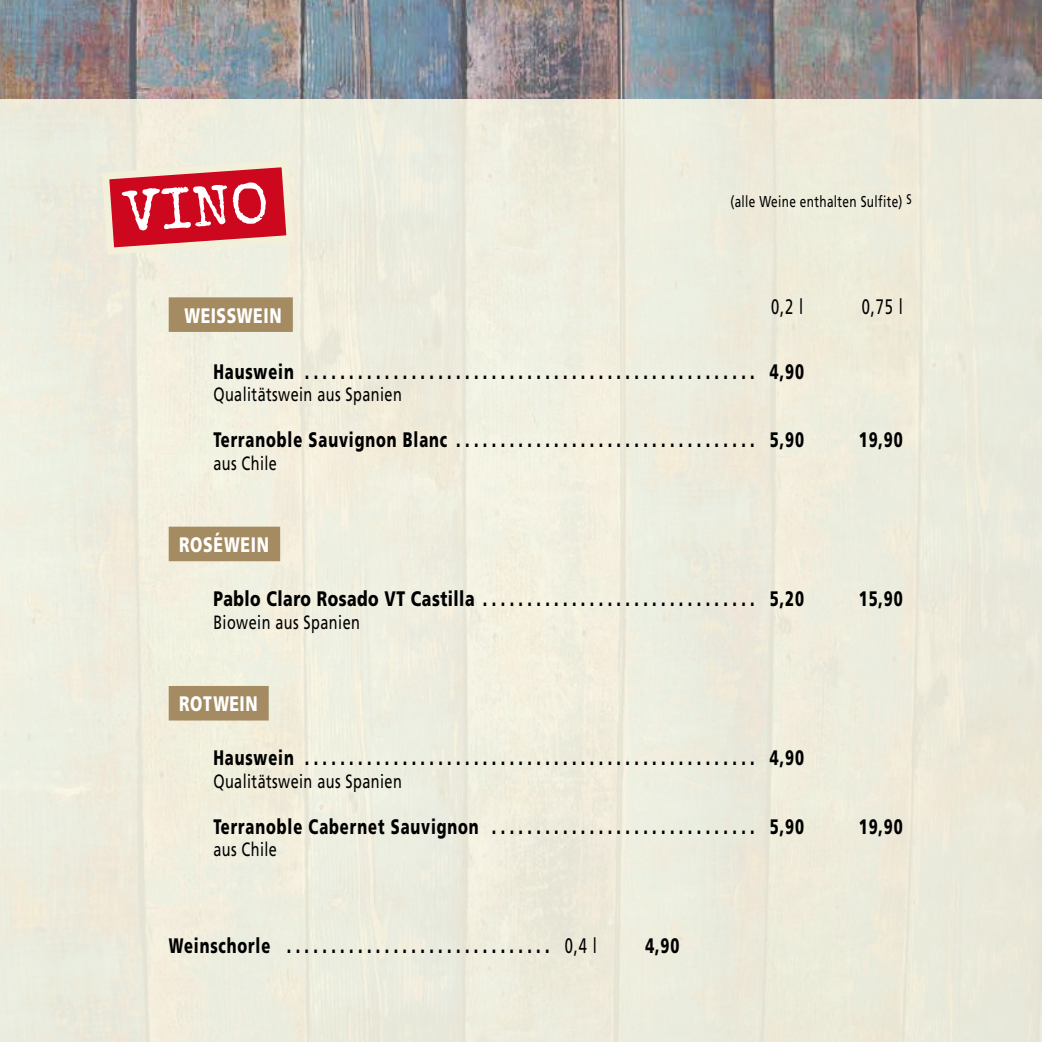
<style>
.page{position:relative;width:1042px;height:1042px;background:#fff}
.page>*{position:absolute;margin:0;border:0;box-sizing:border-box;transform-origin:0 0}
.t1{font:56.35px "Special Elite";color:#fff;scale:1.1 1}
.t2{font:900 21px "Frutiger";letter-spacing:.06em;color:#000;scale:.7 1}
.t3{font:900 21px "Frutiger";letter-spacing:.03em;color:#000;scale:.75 1}
.t4{font:900 21px "Frutiger";letter-spacing:.03em;color:#fff;scale:.75 1}
.t5{font:21px "Frutiger";color:#000;scale:.7 1}
.t6{font:19.25px "Frutiger";letter-spacing:.03em;color:#000;scale:.75 1}
.t7{font:15.75px "Frutiger";letter-spacing:.03em;color:#000;scale:.75 1}
.s1{font-weight:400}
</style>
<div class="page">
<img style="left:0;top:0;width:1042px;height:99px">
<div style="left:0;top:99px;width:1042px;height:943px;background:#edecdd"></div>
<svg style="left:109px;top:162px;width:178px;height:97px"></svg>
<div style="left:169px;top:297px;width:124px;height:35px;background:#a48b61"></div>
<div style="left:169px;top:527px;width:45px;height:34px;background:#a48b61"></div>
<div style="left:213px;top:527px;width:67px;height:34px;background:#a48b61"></div>
<div style="left:169px;top:686px;width:100px;height:34px;background:#a48b61"></div>
<h1 class="t1" style="left:121px;top:177px;width:134px;rotate:-4deg">VINO</h1>
<p class="t4" style="left:185px;top:302px;width:131px">WEISSWEIN</p>
<p class="t7" style="left:730px;top:192px;width:243px">(alle Weine enthalten Sulfite) <sup>S</sup></p>
<p class="t5" style="left:771px;top:294px;width:47px">0,2 l</p>
<p class="t5" style="left:862px;top:294px;width:60px">0,75 l</p>
<p class="t2" style="left:213px;top:358px;width:116px">Hauswein</p>
<p class="t6" style="left:213px;top:383px;width:253px">Qualitätswein aus Spanien</p>
<p class="t2" style="left:213px;top:427px;width:845px">Terranoble Sauvignon Blanc .................................. 5,90</p>
<p class="t6" style="left:213px;top:451px;width:86px">aus Chile</p>
<p class="t2" style="left:305px;top:358px;width:715px">................................................... 4,90</p>
<p class="t4" style="left:179px;top:532px;width:121px">ROSE´ WEIN</p>
<p class="t3" style="left:213px;top:586px;width:789px">Pablo Claro Rosado VT Castilla ............................... 5,20</p>
<p class="t6" style="left:213px;top:611px;width:197px">Biowein aus Spanien</p>
<p class="t2" style="left:859px;top:427px;width:64px">19,90</p>
<p class="t2" style="left:859px;top:586px;width:64px">15,90</p>
<p class="t4" style="left:179px;top:691px;width:106px">ROTWEIN</p>
<p class="t2" style="left:213px;top:745px;width:116px">Hauswein</p>
<p class="t6" style="left:213px;top:770px;width:253px">Qualitätswein aus Spanien</p>
<p class="t2" style="left:213px;top:813px;width:381px">Terranoble Cabernet Sauvignon</p>
<p class="t6" style="left:213px;top:838px;width:86px">aus Chile</p>
<p class="t2" style="left:305px;top:745px;width:715px">................................................... 4,90</p>
<p class="t2" style="left:492px;top:813px;width:447px">.............................. 5,90</p>
<p class="t2" style="left:859px;top:813px;width:64px">19,90</p>
<p class="t2" style="left:169px;top:932px;width:147px">Weinschorle</p>
<p class="t2" style="left:287px;top:932px;width:445px">.............................. <span class="s1">0,4 l</span></p>
<p class="t2" style="left:645px;top:932px;width:50px">4,90</p>
</div>
